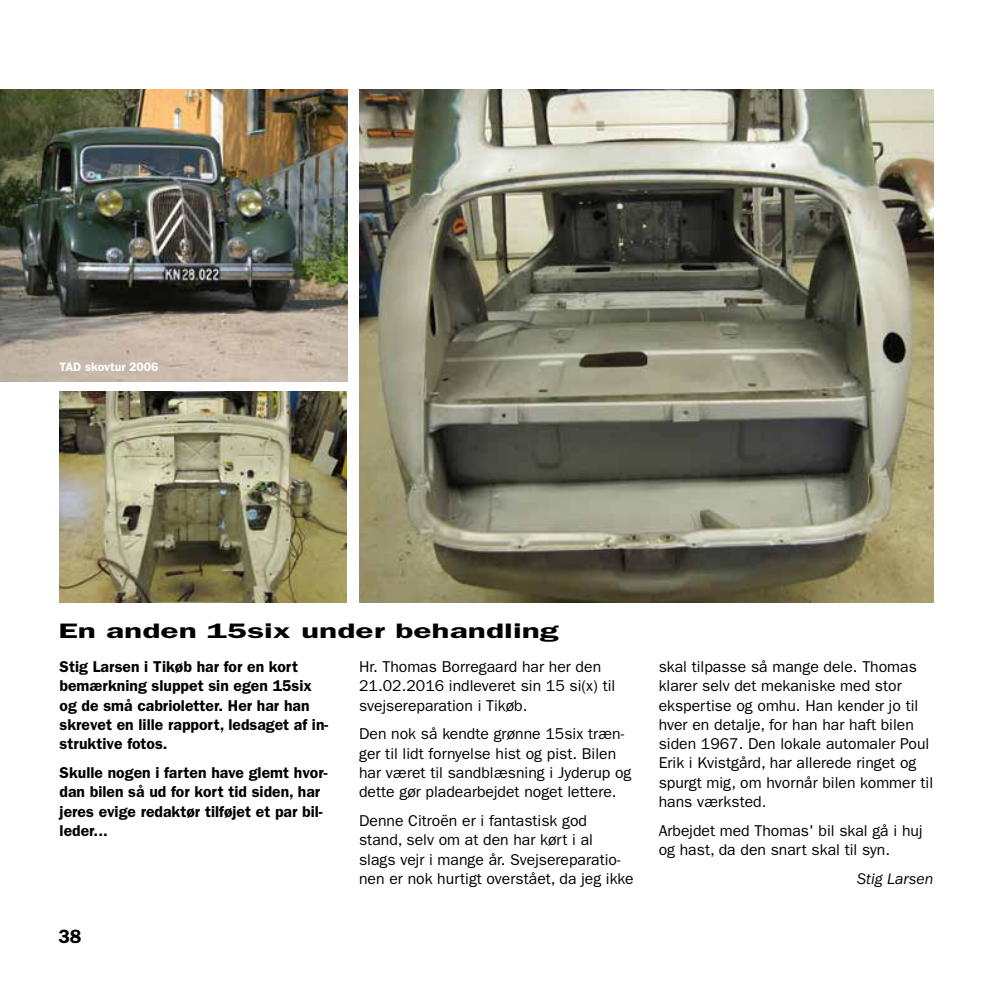
<style>
.page{position:relative;width:993px;height:993px;background:#fff}
.page>*{position:absolute;margin:0;border:0;box-sizing:border-box;transform-origin:0 0}
.t1{font:600 21px "Franklin Gothic";color:#000;scale:1.6 1}
.t2{font:600 19.25px "Franklin Gothic";color:#000}
.t3{font:15.75px/19.2px "Franklin Gothic";color:#000}
.t4{font:600 15.75px/19.2px "Franklin Gothic";color:#000}
.t5{font:italic 15.75px "Franklin Gothic";color:#000}
.t6{font:600 12.25px "Franklin Gothic";color:#fff}
</style>
<div class="page">
<img style="left:359px;top:89px;width:574px;height:512px">
<img style="left:60px;top:391px;width:286px;height:210px">
<img style="left:0;top:89px;width:347px;height:292px">
<p class="t6" style="left:60px;top:359px;width:100px">TAD skovtur 2006</p>
<h1 class="t1" style="left:58px;top:618px;width:314px">En anden 15six under behandling</h1>
<p class="t4" style="left:60px;top:656px;width:270px">Stig Larsen i Tikøb har for en kort bemærkning sluppet sin egen 15six og de små cabrioletter. Her har han skrevet en lille rapport, ledsaget af in&shy;struktive fotos.</p>
<p class="t4" style="left:60px;top:762px;width:269px">Skulle nogen i farten have glemt hvor&shy;dan bilen så ud for kort tid siden, har jeres evige redaktør tilføjet et par bil&shy;leder...</p>
<p class="t3" style="left:359px;top:657px;width:257px">Hr. Thomas Borregaard har her den<br>21.02.2016 indleveret sin 15 si(x) til svejsereparation i Tikøb.</p>
<p class="t3" style="left:359px;top:724px;width:274px">Den nok så kendte grønne 15six træn&shy;ger til lidt fornyelse hist og pist. Bilen har været til sandblæsning i Jyderup og dette gør pladearbejdet noget lettere.</p>
<p class="t3" style="left:359px;top:811px;width:276px">Denne Citroën er i fantastisk god stand, selv om at den har kørt i al<br>slags vejr i mange år. Svejsereparatio&shy;nen er nok hurtigt overstået, da jeg ikke</p>
<p class="t2" style="left:58px;top:925px;width:25px">38</p>
<p class="t3" style="left:658px;top:657px;width:276px">skal tilpasse så mange dele. Thomas klarer selv det mekaniske med stor ekspertise og omhu. Han kender jo til hver en detalje, for han har haft bilen siden 1967. Den lokale automaler Poul Erik i Kvistgård, har allerede ringet og spurgt mig, om hvornår bilen kommer til hans værksted.</p>
<p class="t3" style="left:658px;top:820px;width:265px">Arbejdet med Thomas' bil skal gå i huj og hast, da den snart skal til syn.</p>
<p class="t5" style="left:856px;top:869px;width:78px">Stig Larsen</p>
</div>
